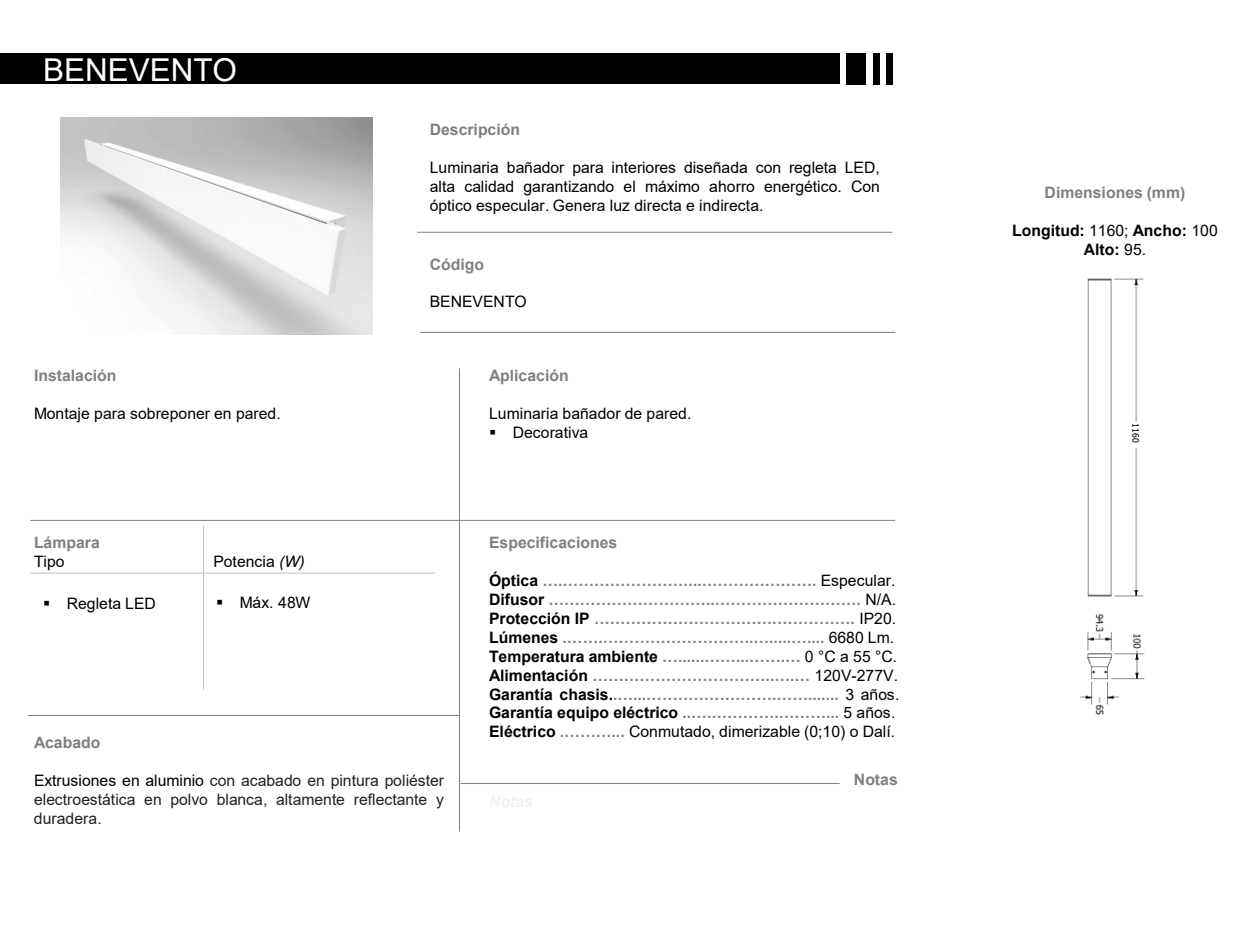
<style>
.page{position:relative;width:1260px;height:945px;background:#fff}
.page>*{position:absolute;margin:0;border:0;box-sizing:border-box;transform-origin:0 0}
.t1{font:31.5px "Arial";color:#fff}
.t2{font:700 15.75px/18.9px "Arial";color:#7f7f7f}
.t3{font:15.75px/18.9px "Arial";color:#000;text-align:justify}
.t4{font:15.75px/18.9px "Arial";color:#212121;text-align:justify}
.t5{font:700 15.75px/18.9px "Arial";color:#000;text-align:center}
.t6{font:8.75px "Tahoma";color:#000}
.s1{font-style:italic}
.s2{color:#000}
.s3{font-weight:400;color:#000}
.s4{font-weight:400}
</style>
<div class="page">
<div style="left:0;top:53px;width:840px;height:31px;background:#000"></div>
<div style="left:847px;top:53px;width:19px;height:31px;background:#000"></div>
<div style="left:873px;top:53px;width:6px;height:31px;background:#000"></div>
<div style="left:886px;top:53px;width:6px;height:31px;background:#000"></div>
<hr style="left:417px;top:232px;width:475px;height:1px;background:#7f7f7f">
<img style="left:60px;top:117px;width:312px;height:218px">
<hr style="left:420px;top:332px;width:475px;height:1px;background:#7f7f7f">
<hr style="left:459px;top:368px;width:1px;height:464px;background:#7f7f7f">
<hr style="left:30px;top:520px;width:865px;height:1px;background:#7f7f7f">
<hr style="left:203px;top:526px;width:1px;height:164px;background:#bfbfbf">
<hr style="left:30px;top:573px;width:405px;height:1px;background:#bfbfbf">
<hr style="left:28px;top:715px;width:431px;height:1px;background:#7f7f7f">
<hr style="left:461px;top:783px;width:379px;height:1px;background:#7f7f7f">
<img style="left:1087px;top:278px;width:57px;height:319px">
<img style="left:1081px;top:613px;width:64px;height:102px">
<div style="left:1130px;top:422px;width:11px;height:26px;background:#fff"></div>
<h1 class="t1" style="left:43px;top:48px;width:195px">BENEVENTO</h1>
<p class="t2" style="left:34px;top:366px;width:84px">Instalación</p>
<p class="t3" style="left:34px;top:404px;width:248px">Montaje para sobreponer en pared.</p>
<p class="t2" style="left:430px;top:120px;width:92px">Descripción</p>
<p class="t3" style="left:430px;top:158px;width:452px">Luminaria bañador para interiores diseñada con regleta LED, alta calidad garantizando el máximo ahorro energético. Con óptico especular. Genera luz directa e indirecta.</p>
<p class="t2" style="left:430px;top:255px;width:56px">Código</p>
<p class="t3" style="left:430px;top:292px;width:98px">BENEVENTO</p>
<p class="t2" style="left:489px;top:366px;width:81px">Aplicación</p>
<p class="t3" style="left:489px;top:404px;width:204px">Luminaria bañador de pared.</p>
<p class="t3" style="left:489px;top:423px;width:101px">▪ Decorativa</p>
<p class="t2" style="left:34px;top:533px;width:67px">Lámpara</p>
<p class="t3" style="left:34px;top:552px;width:32px">Tipo</p>
<p class="t3" style="left:213px;top:552px;width:93px">Potencia <span class="s1">(W)</span></p>
<p class="t3" style="left:43px;top:594px;width:114px">▪ Regleta LED</p>
<p class="t3" style="left:216px;top:592px;width:96px">▪ Máx. 48W</p>
<p class="t2" style="left:34px;top:734px;width:68px">Acabado</p>
<p class="t4" style="left:34px;top:771px;width:412px"><span class="s2">Extrusiones en aluminio</span> con acabado en pintura poliéster electroestática en polvo blanca, altamente reflectante y duradera.</p>
<p class="t2" style="left:489px;top:534px;width:130px">Especificaciones</p>
<p class="t2" style="left:489px;top:571px;width:412px"><span class="s2">Óptica</span> ….……………………...…………………. <span class="s3">Especular.<br></span><span class="s2">Difusor</span> …………………………..………………………. <span class="s3">N/A.<br></span><span class="s2">Protección IP</span> …………………………….……………. <span class="s3">IP20.<br></span><span class="s2">Lúmenes</span> .…….………………………..….....….... <span class="s3">6680 Lm.<br></span><span class="s2">Temperatura ambiente</span> …......……...…….… <span class="s3">0 °C a 55 °C.<br></span><span class="s2">Alimentación</span> ……………………………..….… <span class="s3">120V-277V.<br></span><span class="s2">Garantía chasis.</span>.…...…………………….……....... <span class="s3">3 años.<br></span><span class="s2">Garantía equipo eléctrico</span> ..….………….………... <span class="s3">5 años.<br></span><span class="s2">Eléctrico</span> .………... <span class="s3">Conmutado, dimerizable (0;10) o Dalí.</span></p>
<p class="t2" style="left:854px;top:770px;width:45px">Notas</p>
<p class="t2" style="left:1045px;top:183px;width:142px">Dimensiones (mm)</p>
<p class="t5" style="left:1012px;top:221px;width:207px">Longitud: <span class="s4">1160;</span> Ancho: <span class="s4">100<br></span>Alto: <span class="s4">95.</span></p>
<p class="t6" style="left:1142px;top:423px;width:21px;rotate:90deg">1160</p>
</div>
